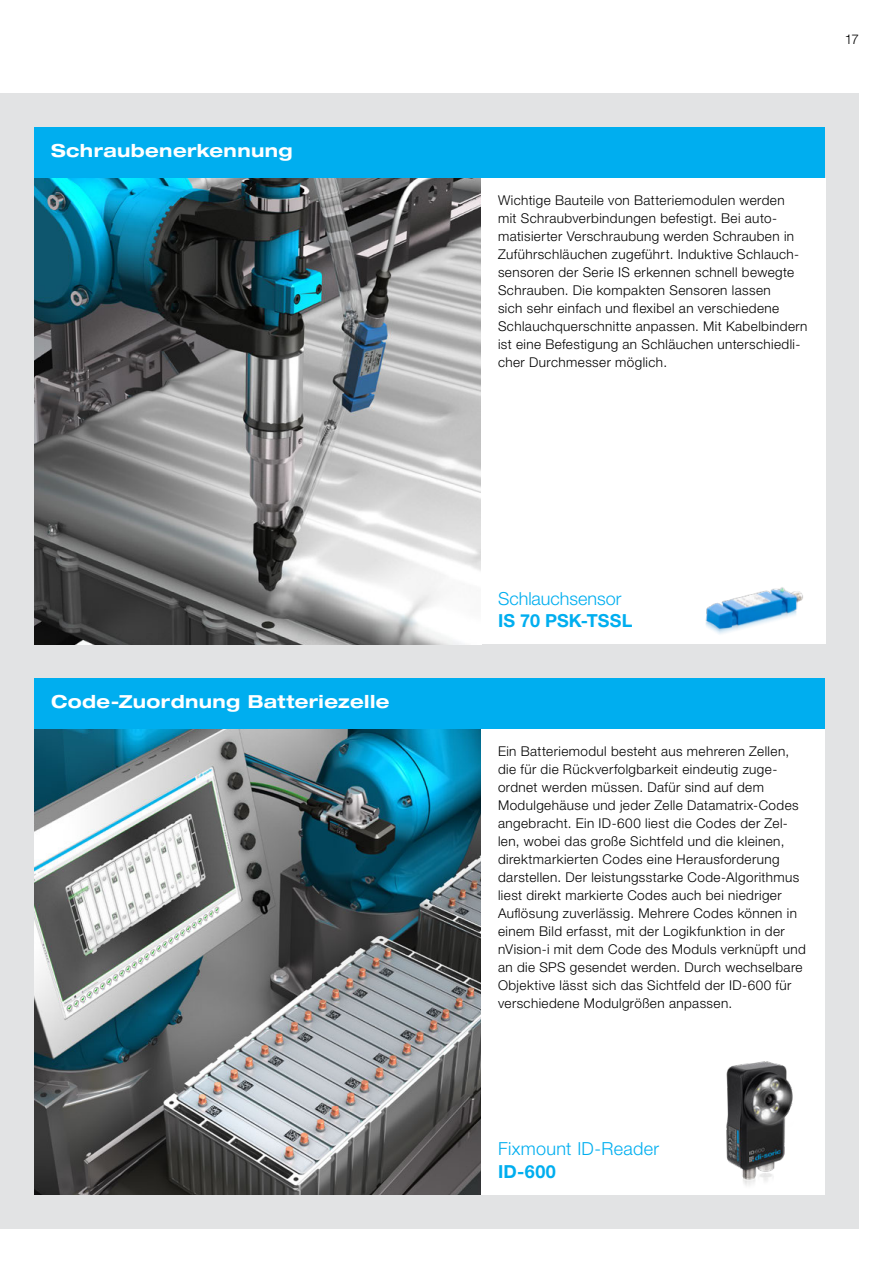
<style>
.page{position:relative;width:893px;height:1263px;background:#fff}
.page>*{position:absolute;margin:0;border:0;box-sizing:border-box;transform-origin:0 0}
.t1{font:700 expanded 18px "Helvetica Neue LTW1 G";letter-spacing:.02em;color:#fff}
.t2{font:300 18px "Helvetica Neue LTW1 G";letter-spacing:.01em;color:#00aeef}
.t3{font:700 18px "Helvetica Neue LTW1 G";letter-spacing:.01em;color:#00aeef}
.t4{font:300 13.5px/18px "Helvetica Neue LTW1 G";letter-spacing:.03em;color:#000}
</style>
<div class="page">
<div style="left:0;top:94px;width:859px;height:1135px;background:#e2e3e4"></div>
<div style="left:34px;top:678px;width:791px;height:51px;background:#00aeef"></div>
<img style="left:34px;top:729px;width:447px;height:466px">
<div style="left:481px;top:729px;width:344px;height:466px;background:#fff"></div>
<img style="left:726px;top:1061px;width:67px;height:125px">
<div style="left:34px;top:128px;width:791px;height:51px;background:#00aeef"></div>
<img style="left:34px;top:179px;width:447px;height:465px">
<div style="left:481px;top:179px;width:344px;height:465px;background:#fff"></div>
<img style="left:705px;top:587px;width:98px;height:47px">
<h1 class="t1" style="left:51px;top:139px;width:243px">Schraubenerkennung</h1>
<h1 class="t1" style="left:51px;top:690px;width:340px">Code-Zuordnung Batteriezelle</h1>
<p class="t4" style="left:845px;top:30px;width:16px">17</p>
<p class="t4" style="left:498px;top:191px;width:311px">Wichtige Bauteile von Batteriemodulen werden<br>mit Schraubverbindungen befestigt. Bei auto&shy;matisierter Verschraubung werden Schrauben in Zuführschläuchen zugeführt. Induktive Schlauch&shy;sensoren der Serie IS erkennen schnell bewegte Schrauben. Die kompakten Sensoren lassen<br>sich sehr einfach und flexibel an verschiedene Schlauchquerschnitte anpassen. Mit Kabelbindern ist eine Befestigung an Schläuchen unterschiedli&shy;cher Durchmesser möglich.</p>
<h1 class="t2" style="left:498px;top:587px;width:125px">Schlauchsensor</h1>
<h1 class="t3" style="left:498px;top:610px;width:136px">IS 70 PSK-TSSL</h1>
<p class="t4" style="left:498px;top:742px;width:309px">Ein Batteriemodul besteht aus mehreren Zellen, die für die Rückverfolgbarkeit eindeutig zuge&shy;ordnet werden müssen. Dafür sind auf dem Modulgehäuse und jeder Zelle Datamatrix-Codes angebracht. Ein ID-600 liest die Codes der Zel&shy;len, wobei das große Sichtfeld und die kleinen, direktmarkierten Codes eine Herausforderung darstellen. Der leistungsstarke Code-Algorithmus liest direkt markierte Codes auch bei niedriger Auflösung zuverlässig. Mehrere Codes können in einem Bild erfasst, mit der Logikfunktion in der nVision-i mit dem Code des Moduls verknüpft und an die SPS gesendet werden. Durch wechselbare Objektive lässt sich das Sichtfeld der ID-600 für verschiedene Modulgrößen anpassen.</p>
<h1 class="t2" style="left:498px;top:1138px;width:163px">Fixmount ID-Reader</h1>
<h1 class="t3" style="left:498px;top:1160px;width:59px">ID-600</h1>
</div>
